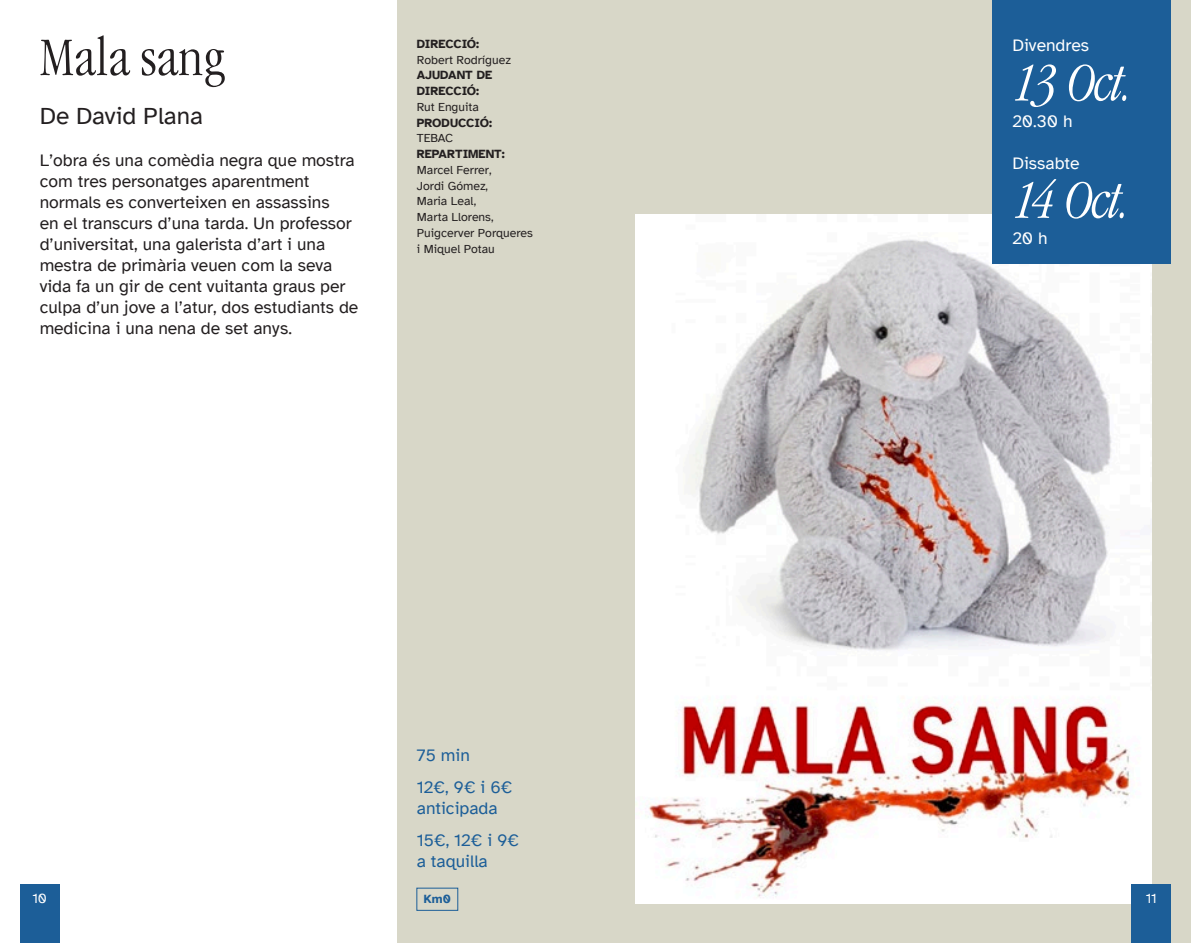
<style>
.page{position:relative;width:1191px;height:943px;background:#fff}
.page>*{position:absolute;margin:0;border:0;box-sizing:border-box;transform-origin:0 0}
.Data_-_Dia{font:italic 300 condensed 56px "ITC Garamond Std";letter-spacing:-.03em;color:#fff}
.Títol{font:300 condensed 56px "ITC Garamond Std";color:#231f20}
.Subtítol{font:24.5px "Atkinson Hyperlegible";color:#231f20}
.t1{font:17.5px/21px "Atkinson Hyperlegible";color:#231f20}
.Info{font:17.5px/21px "Atkinson Hyperlegible";color:#1c5e98}
.Data{font:17.5px "Atkinson Hyperlegible";color:#fff}
.Data_-_Hora{font:17.5px "Atkinson Hyperlegible";color:#fff}
.t2{font:14px "Atkinson Hyperlegible";color:#fff}
.Crèdits_-_Text{font:12.25px/15.8px "Atkinson Hyperlegible";color:#231f20}
.Crèdits_-_Títol{font:700 12.25px/15.8px "Atkinson Hyperlegible";color:#231f20}
.Crèdits_-_Títol-2{font:700 12.25px "Atkinson Hyperlegible";letter-spacing:-.02em;color:#231f20}
.Info_-_Etiqueta{font:700 12.25px "Atkinson Hyperlegible";color:#1c5e98}
</style>
<div class="page">
<div style="left:595px;top:0;width:596px;height:943px;background:#d8d7c8"></div>
<div style="left:397px;top:0;width:198px;height:943px;background:#d8d7c8"></div>
<img style="left:635px;top:215px;width:516px;height:688px">
<div style="left:20px;top:884px;width:40px;height:59px;background:#1c5e98"></div>
<div style="left:1131px;top:884px;width:40px;height:59px;background:#1c5e98"></div>
<div style="left:992px;top:0;width:179px;height:264px;background:#1c5e98"></div>
<p class="Títol" style="left:40px;top:26px;width:187px">Mala sang</p>
<p class="Subtítol" style="left:40px;top:102px;width:165px">De David Plana</p>
<p class="t1" style="left:40px;top:150px;width:320px">L’obra és una comèdia negra que mostra com tres personatges aparentment normals es converteixen en assassins<br>en el transcurs d’una tarda. Un professor d’universitat, una galerista d’art i una mestra de primària veuen com la seva vida fa un gir de cent vuitanta graus per culpa d’un jove a l’atur, dos estudiants de medicina i una nena de set anys.</p>
<p class="Crèdits_-_Títol-2" style="left:417px;top:37px;width:64px">DIRECCIÓ:</p>
<p class="Crèdits_-_Text" style="left:417px;top:52px;width:96px">Robert Rodríguez</p>
<p class="Crèdits_-_Títol" style="left:417px;top:67px;width:77px">AJUDANT DE<br>DIRECCIÓ:</p>
<p class="Crèdits_-_Text" style="left:417px;top:99px;width:64px">Rut Enguita</p>
<p class="Crèdits_-_Títol" style="left:417px;top:115px;width:77px">PRODUCCIÓ:</p>
<p class="Crèdits_-_Text" style="left:417px;top:131px;width:38px">TEBAC</p>
<p class="Crèdits_-_Títol" style="left:417px;top:146px;width:89px">REPARTIMENT:</p>
<p class="Crèdits_-_Text" style="left:417px;top:162px;width:118px">Marcel Ferrer,<br>Jordi Gómez,<br>Maria Leal,<br>Marta Llorens,<br>Puigcerver Porqueres i Miquel Potau</p>
<p class="Data" style="left:1012px;top:36px;width:78px">Divendres</p>
<p class="Data_-_Dia" style="left:1012px;top:52px;width:123px">13 Oct.</p>
<p class="Data_-_Hora" style="left:1012px;top:111px;width:62px">20.30 h</p>
<p class="Data" style="left:1012px;top:153px;width:69px">Dissabte</p>
<p class="Data_-_Dia" style="left:1012px;top:170px;width:120px">14 Oct.</p>
<p class="Data_-_Hora" style="left:1012px;top:228px;width:37px">20 h</p>
<p class="Info" style="left:417px;top:745px;width:55px">75 min</p>
<p class="Info" style="left:417px;top:777px;width:97px">12€, 9€ i 6€ anticipada</p>
<p class="Info" style="left:417px;top:829px;width:104px">15€, 12€ i 9€ a taquilla</p>
<p class="Info_-_Etiqueta" style="left:424px;top:891px;width:28px">Km0</p>
<p class="t2" style="left:32px;top:890px;width:16px">10</p>
<p class="t2" style="left:1145px;top:890px;width:13px">11</p>
</div>
